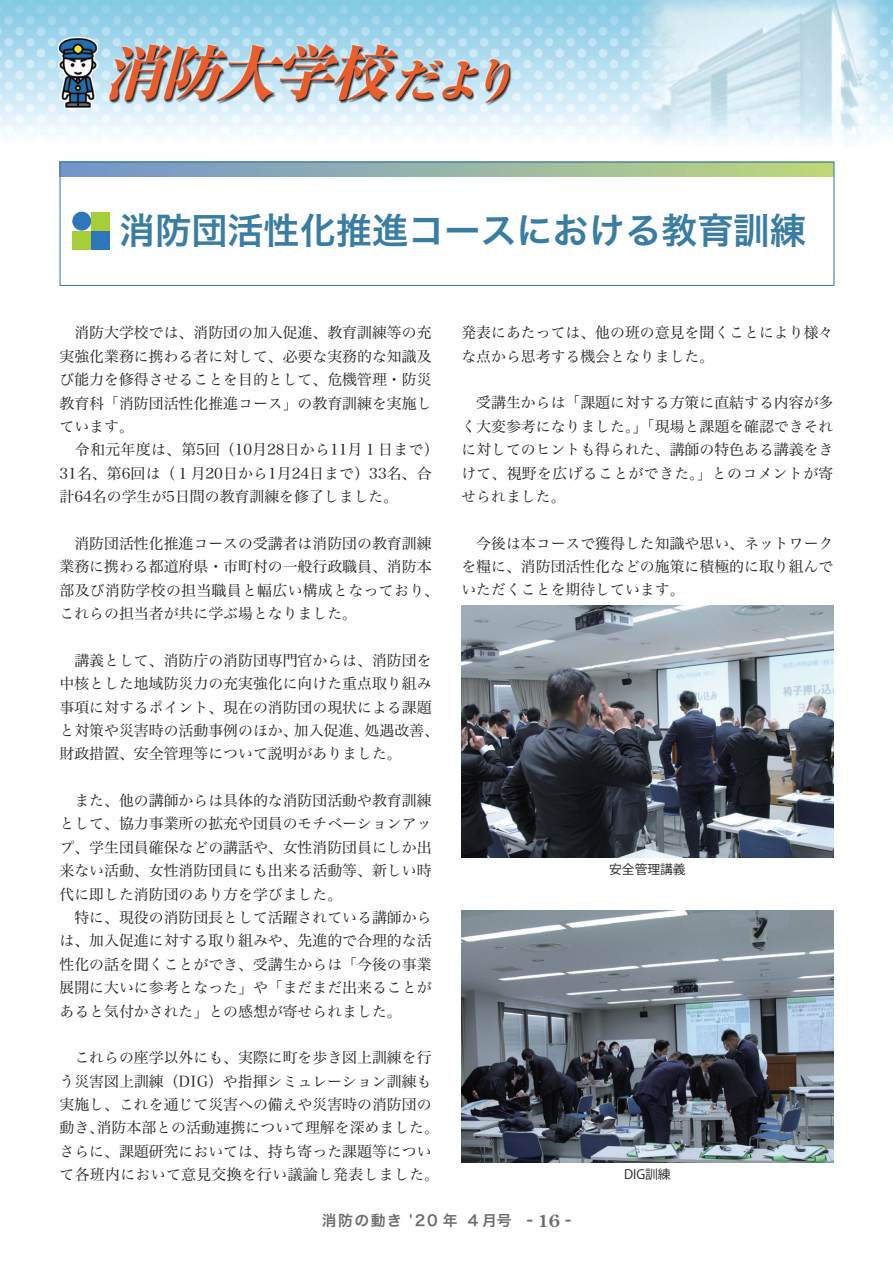
<style>
.page{position:relative;width:893px;height:1263px;background:#fff}
.page>*{position:absolute;margin:0;border:0;box-sizing:border-box;transform-origin:0 0}
.t1{font:36.15px "Hira Kaku Pro N W6";color:#3a7da2}
.t2{font:14.85px/23.4px "Hira Min Pro N W3";color:#231f20}
.t3{font:14.85px "Hira Kaku Pro W6";letter-spacing:.1em;color:#6c6d70}
.t4{font:12.75px "Koz Go Pro";color:#231f20}
.s1{font-family:"Century Old Style Std";font-weight:700;font-size:16.95px}
</style>
<div class="page">
<svg style="left:62px;top:164px;width:770px;height:12px;background:#97b5a5"></svg>
<div style="left:72px;top:212px;width:19px;height:19px;background:#2e76bc;border-radius:50%"></div>
<div style="left:91px;top:212px;width:19px;height:19px;background:#a6ce39"></div>
<div style="left:72px;top:231px;width:19px;height:18px;background:#a6ce39"></div>
<div style="left:91px;top:231px;width:19px;height:18px;background:#2e76bc"></div>
<div style="left:60px;top:162px;width:774px;height:124px;border:1px solid #3a7da2"></div>
<img style="left:461px;top:910px;width:372px;height:252px">
<img style="left:461px;top:606px;width:372px;height:252px">
<img style="left:0;top:0;width:893px;height:143px">
<h1 class="t1" style="left:119px;top:198px;width:688px">消防団活性化推進コースにおける教育訓練</h1>
<p class="t2" style="left:60px;top:320px;width:381px">　消防大学校では、消防団の加入促進、教育訓練等の充実強化業務に携わる者に対して、必要な実務的な知識及び能力を修得させることを目的として、危機管理・防災教育科「消防団活性化推進コース」の教育訓練を実施しています。<br>　令和元年度は、第5回（10月28日から11月１日まで）<br>31名、第6回は（１月20日から1月24日まで）33名、合計64名の学生が5日間の教育訓練を修了しました。</p>
<p class="t2" style="left:60px;top:530px;width:381px">　消防団活性化推進コースの受講者は消防団の教育訓練業務に携わる都道府県・市町村の一般行政職員、消防本部及び消防学校の担当職員と幅広い構成となっており、これらの担当者が共に学ぶ場となりました。</p>
<p class="t2" style="left:60px;top:647px;width:381px">　講義として、消防庁の消防団専門官からは、消防団を中核とした地域防災力の充実強化に向けた重点取り組み事項に対するポイント、現在の消防団の現状による課題と対策や災害時の活動事例のほか、加入促進、処遇改善、財政措置、安全管理等について説明がありました。</p>
<p class="t2" style="left:60px;top:787px;width:374px">　また、他の講師からは具体的な消防団活動や教育訓練として、協力事業所の拡充や団員のモチベーションアップ、学生団員確保などの講話や、女性消防団員にしか出来ない活動、女性消防団員にも出来る活動等、新しい時代に即した消防団のあり方を学びました。<br>　特に、現役の消防団長として活躍されている講師からは、加入促進に対する取り組みや、先進的で合理的な活性化の話を聞くことができ、受講生からは「今後の事業展開に大いに参考となった」や「まだまだ出来ることがあると気付かされた」との感想が寄せられました。</p>
<p class="t2" style="left:60px;top:1045px;width:381px">　これらの座学以外にも、実際に町を歩き図上訓練を行う災害図上訓練（DIG）や指揮シミュレーション訓練も実施し、これを通じて災害への備えや災害時の消防団の動き、消防本部との活動連携について理解を深めました。さらに、課題研究においては、持ち寄った課題等について各班内において意見交換を行い議論し発表しました。</p>
<p class="t2" style="left:461px;top:320px;width:374px">発表にあたっては、他の班の意見を聞くことにより様々な点から思考する機会となりました。</p>
<p class="t2" style="left:461px;top:390px;width:374px;text-align:justify">　受講生からは「課題に対する方策に直結する内容が多く大変参考になりました。」「現場と課題を確認できそれに対してのヒントも得られた、講師の特色ある講義をきけて、視野を広げることができた。」とのコメントが寄せられました。</p>
<p class="t2" style="left:461px;top:530px;width:374px;text-align:justify">　今後は本コースで獲得した知識や思い、ネットワークを糧に、消防団活性化などの施策に積極的に取り組んでいただくことを期待しています。</p>
<p class="t4" style="left:609px;top:861px;width:78px">安全管理講義</p>
<p class="t4" style="left:624px;top:1165px;width:48px">DIG訓練</p>
<p class="t3" style="left:322px;top:1207px;width:251px">消防の動き '20 年 ４月号 - <span class="s1">16</span> -</p>
</div>
